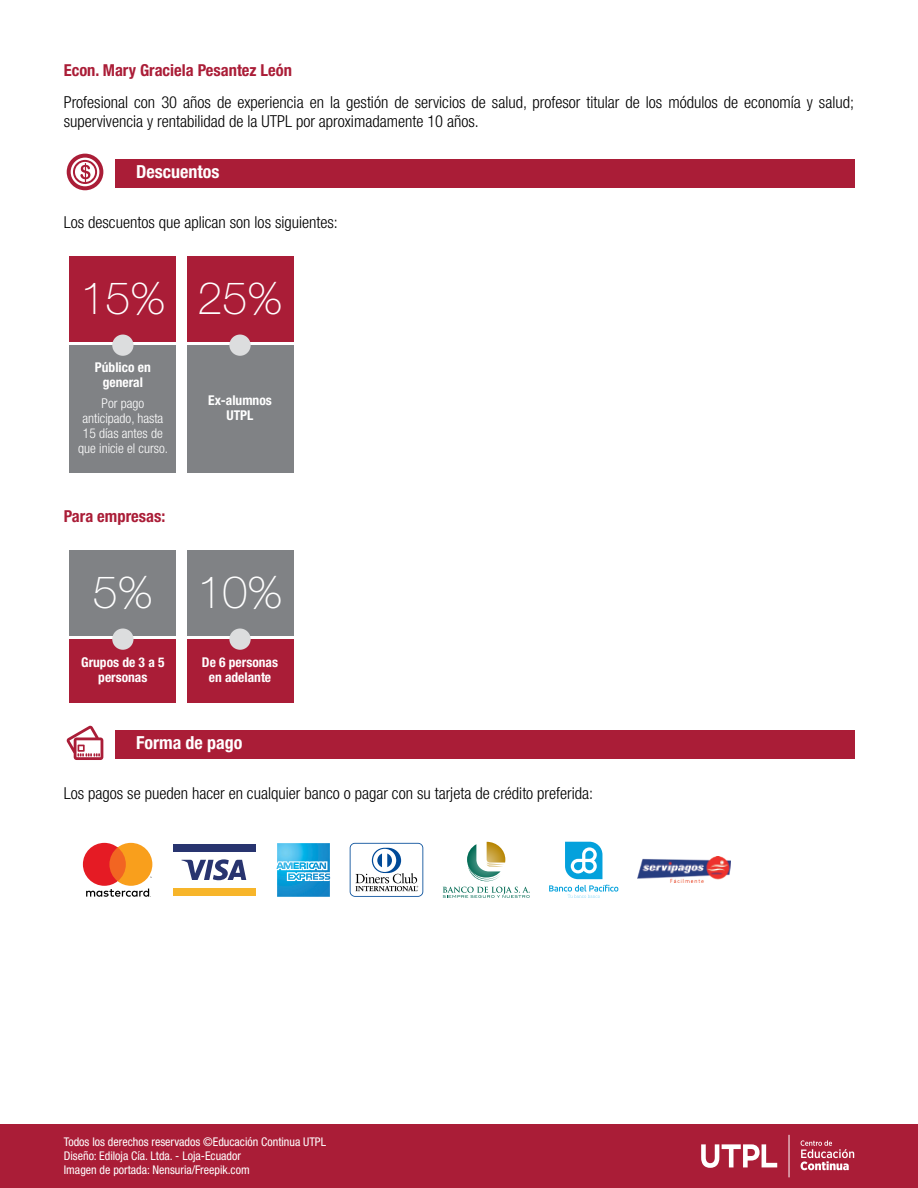
<style>
.page{position:relative;width:918px;height:1188px;background:#fff}
.page>*{position:absolute;margin:0;border:0;box-sizing:border-box;transform-origin:0 0}
.t1{font:100 45px "Helvetica Neue LT Std";color:#fff}
.t2{font:700 condensed 18px "Helvetica Neue LT Std";color:#fff}
.t3{font:300 condensed 16.5px/19.5px "Helvetica Neue LT Std";color:#000}
.t4{font:700 condensed 16.5px "Helvetica Neue LT Std";color:#aa1d37}
.t5{font:700 condensed 13.5px/15px "Helvetica Neue LT Std";color:#fff;text-align:center}
.t6{font:300 condensed 13.5px/15px "Helvetica Neue LT Std";color:#fff;text-align:center}
.t7{font:condensed 12px/13.8px "Helvetica Neue LT Std";color:#fff}
</style>
<div class="page">
<div style="left:0;top:1124px;width:918px;height:64px;background:#aa1d37"></div>
<svg style="left:801px;top:1140px;width:53px;height:30px"></svg>
<svg style="left:701px;top:1144px;width:76px;height:24px"></svg>
<hr style="left:789px;top:1135px;width:1px;height:42px;background:#fff">
<svg style="left:67px;top:154px;width:36px;height:36px"></svg>
<div style="left:115px;top:159px;width:739px;height:29px;background:#aa1d37"></div>
<div style="left:70px;top:257px;width:106px;height:85px;background:#aa1d37"></div>
<div style="left:70px;top:345px;width:106px;height:128px;background:#808285"></div>
<div style="left:112px;top:335px;width:22px;height:21px;background:#dcddde;border-radius:50%"></div>
<div style="left:187px;top:257px;width:106px;height:85px;background:#aa1d37"></div>
<div style="left:187px;top:345px;width:106px;height:128px;background:#808285"></div>
<div style="left:229px;top:335px;width:22px;height:21px;background:#dcddde;border-radius:50%"></div>
<div style="left:70px;top:551px;width:106px;height:85px;background:#808285"></div>
<div style="left:70px;top:639px;width:106px;height:64px;background:#aa1d37"></div>
<div style="left:112px;top:629px;width:22px;height:21px;background:#dcddde;border-radius:50%"></div>
<div style="left:187px;top:551px;width:106px;height:85px;background:#808285"></div>
<div style="left:187px;top:639px;width:106px;height:64px;background:#aa1d37"></div>
<div style="left:229px;top:629px;width:22px;height:21px;background:#dcddde;border-radius:50%"></div>
<svg style="left:67px;top:726px;width:36px;height:34px"></svg>
<div style="left:115px;top:730px;width:739px;height:29px;background:#aa1d37"></div>
<svg style="left:350px;top:843px;width:73px;height:54px"></svg>
<div style="left:173px;top:888px;width:82px;height:7px;background:#f7b52a"></div>
<div style="left:173px;top:844px;width:82px;height:8px;background:#28346f"></div>
<svg style="left:181px;top:859px;width:65px;height:21px"></svg>
<img style="left:277px;top:843px;width:53px;height:54px">
<svg style="left:276px;top:861px;width:54px;height:20px"></svg>
<svg style="left:83px;top:843px;width:69px;height:54px"></svg>
<svg style="left:467px;top:842px;width:38px;height:39px"></svg>
<svg style="left:443px;top:887px;width:87px;height:11px"></svg>
<svg style="left:549px;top:842px;width:69px;height:56px"></svg>
<img style="left:638px;top:857px;width:93px;height:26px">
<p class="t4" style="left:64px;top:60px;width:230px">Econ. Mary Graciela Pesantez León</p>
<p class="t3" style="left:64px;top:92px;width:792px">Profesional con 30 años de experiencia en la gestión de servicios de salud, profesor titular de los módulos de economía y salud; supervivencia y rentabilidad de la UTPL por aproximadamente 10 años.</p>
<p class="t2" style="left:136px;top:161px;width:85px">Descuentos</p>
<p class="t3" style="left:64px;top:212px;width:276px">Los descuentos que aplican son los siguientes:</p>
<h1 class="t1" style="left:80px;top:272px;width:87px">15%</h1>
<p class="t5" style="left:95px;top:359px;width:57px">Público en general</p>
<p class="t6" style="left:78px;top:395px;width:91px">Por pago anticipado, hasta<br>15 días antes de que inicie el curso.</p>
<p class="t4" style="left:64px;top:506px;width:103px">Para empresas:</p>
<h1 class="t1" style="left:93px;top:566px;width:62px">5%</h1>
<p class="t5" style="left:81px;top:654px;width:85px">Grupos de 3 a 5 personas</p>
<h1 class="t1" style="left:197px;top:272px;width:87px">25%</h1>
<p class="t5" style="left:208px;top:392px;width:65px">Ex-alumnos<br>UTPL</p>
<h1 class="t1" style="left:197px;top:566px;width:87px">10%</h1>
<p class="t5" style="left:202px;top:654px;width:78px">De 6 personas en adelante</p>
<p class="t2" style="left:136px;top:732px;width:108px">Forma de pago</p>
<p class="t3" style="left:64px;top:783px;width:531px">Los pagos se pueden hacer en cualquier banco o pagar con su tarjeta de crédito preferida:</p>
<p class="t7" style="left:64px;top:1135px;width:264px">Todos los derechos reservados ©Educación Continua UTPL<br>Diseño: Ediloja Cía. Ltda. - Loja-Ecuador<br>Imagen de portada: Nensuria/Freepik.com</p>
</div>
